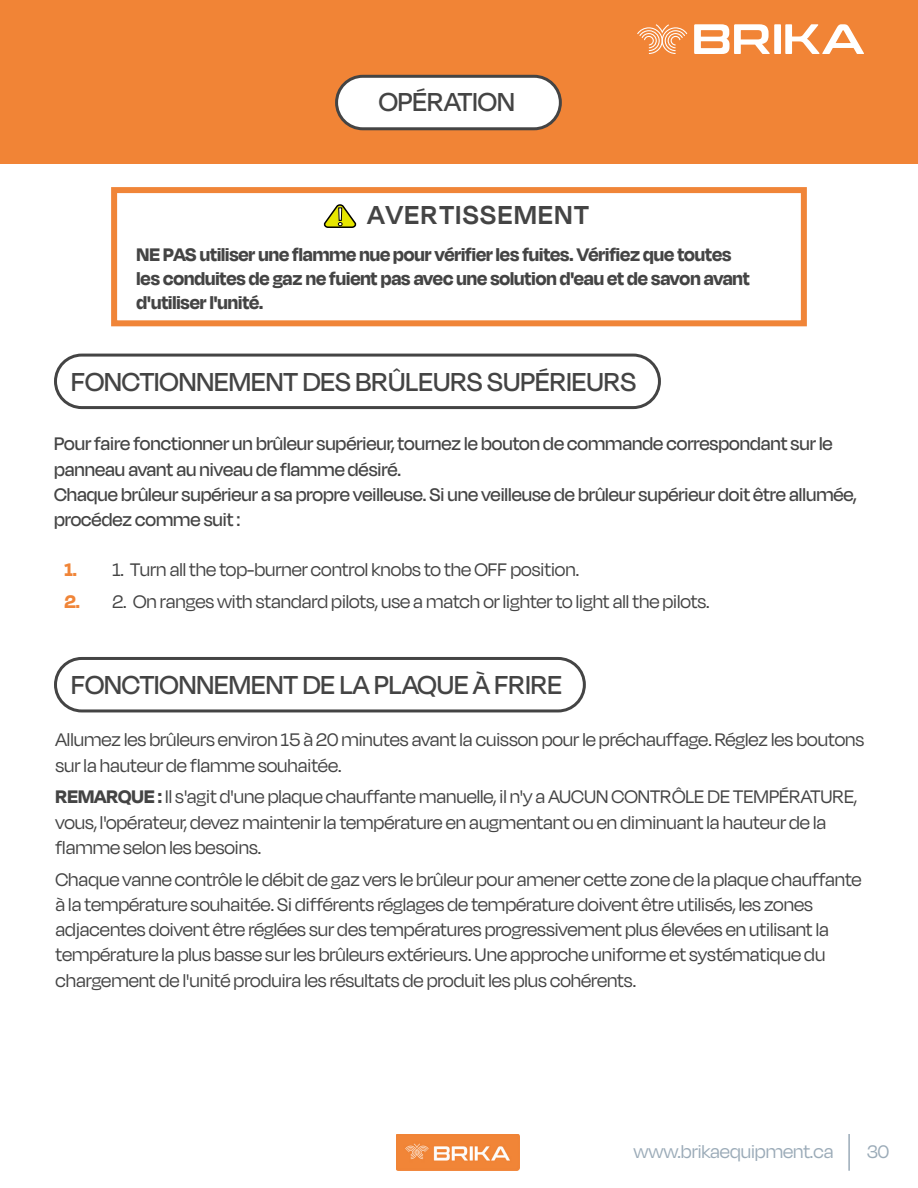
<style>
.page{position:relative;width:918px;height:1188px;background:#fff}
.page>*{position:absolute;margin:0;border:0;box-sizing:border-box;transform-origin:0 0}
.CHAPTER{font:500 30px "Degular Display";color:#444}
.t1{font:600 30px "Degular Display";letter-spacing:.05em;color:#444}
.t2{font:21px/25.2px "Degular Display";color:#444}
.CHAPTER-2{font:500 21px/25.2px "Degular Display";color:#444}
.t3{font:700 21px/24px "Degular Display";color:#444}
.t4{font:21px "Degular Display";color:#9babb8}
.s1{font-family:"Myriad Pro";font-weight:400;font-size:26.1px;color:#fff}
.s2{font-weight:700;color:#f08538}
.s3{font-weight:700}
</style>
<div class="page">
<div style="left:54px;top:354px;width:607px;height:55px;border:3px solid #444;border-radius:26px"></div>
<img style="left:397px;top:1134px;width:123px;height:37px">
<hr style="left:848px;top:1134px;width:2px;height:37px;background:#9babb8">
<div style="left:0;top:0;width:918px;height:163px;background:#f18436"></div>
<div style="left:337px;top:76px;width:223px;height:53px;background:#fff;border-radius:26px"></div>
<div style="left:335px;top:75px;width:227px;height:55px;border:3px solid #444;border-radius:26px"></div>
<div style="left:111px;top:187px;width:696px;height:139px;border:6px solid #f08538"></div>
<svg style="left:324px;top:204px;width:33px;height:24px"></svg>
<svg style="left:694px;top:24px;width:76px;height:30px"></svg>
<div style="left:774px;top:24px;width:7px;height:30px;background:#fff"></div>
<svg style="left:785px;top:24px;width:79px;height:30px"></svg>
<svg style="left:637px;top:24px;width:50px;height:30px"></svg>
<div style="left:54px;top:657px;width:532px;height:55px;border:3px solid #444;border-radius:26px"></div>
<p class="CHAPTER" style="left:379px;top:84px;width:138px">OPÉRATION</p>
<p class="t1" style="left:337px;top:198px;width:254px"><span class="s1">!</span> AVERTISSEMENT</p>
<p class="t3" style="left:137px;top:241px;width:615px">NE PAS utiliser une flamme nue pour vérifier les fuites. Vérifiez que toutes les conduites de gaz ne fuient pas avec une solution d'eau et de savon avant d'utiliser l'unité.</p>
<p class="CHAPTER" style="left:71px;top:364px;width:567px">FONCTIONNEMENT DES BRÛLEURS SUPÉRIEURS</p>
<p class="CHAPTER-2" style="left:54px;top:431px;width:780px">Pour faire fonctionner un brûleur supérieur, tournez le bouton de commande correspondant sur le panneau avant au niveau de flamme désiré.</p>
<p class="CHAPTER-2" style="left:54px;top:481px;width:804px">Chaque brûleur supérieur a sa propre veilleuse. Si une veilleuse de brûleur supérieur doit être allumée, procédez comme suit :</p>
<p class="t2" style="left:64px;top:557px;width:516px"><span class="s2">1.</span> 1. Turn all the top-burner control knobs to the OFF position.</p>
<p class="t2" style="left:64px;top:589px;width:647px"><span class="s2">2.</span> 2. On ranges with standard pilots, use a match or lighter to light all the pilots.</p>
<p class="CHAPTER" style="left:71px;top:668px;width:493px">FONCTIONNEMENT DE LA PLAQUE À FRIRE</p>
<p class="t2" style="left:56px;top:727px;width:810px">Allumez les brûleurs environ 15 à 20 minutes avant la cuisson pour le préchauffage. Réglez les boutons sur la hauteur de flamme souhaitée.</p>
<p class="t2" style="left:56px;top:784px;width:803px"><span class="s3">REMARQUE :</span> Il s'agit d'une plaque chauffante manuelle, il n'y a AUCUN CONTRÔLE DE TEMPÉRATURE, vous, l'opérateur, devez maintenir la température en augmentant ou en diminuant la hauteur de la flamme selon les besoins.</p>
<p class="t2" style="left:56px;top:866px;width:808px">Chaque vanne contrôle le débit de gaz vers le brûleur pour amener cette zone de la plaque chauffante à la température souhaitée. Si différents réglages de température doivent être utilisés, les zones adjacentes doivent être réglées sur des températures progressivement plus élevées en utilisant la température la plus basse sur les brûleurs extérieurs. Une approche uniforme et systématique du chargement de l'unité produira les résultats de produit les plus cohérents.</p>
<p class="t4" style="left:634px;top:1139px;width:201px">www.brikaequipment.ca</p>
<p class="t4" style="left:867px;top:1139px;width:23px">30</p>
</div>
